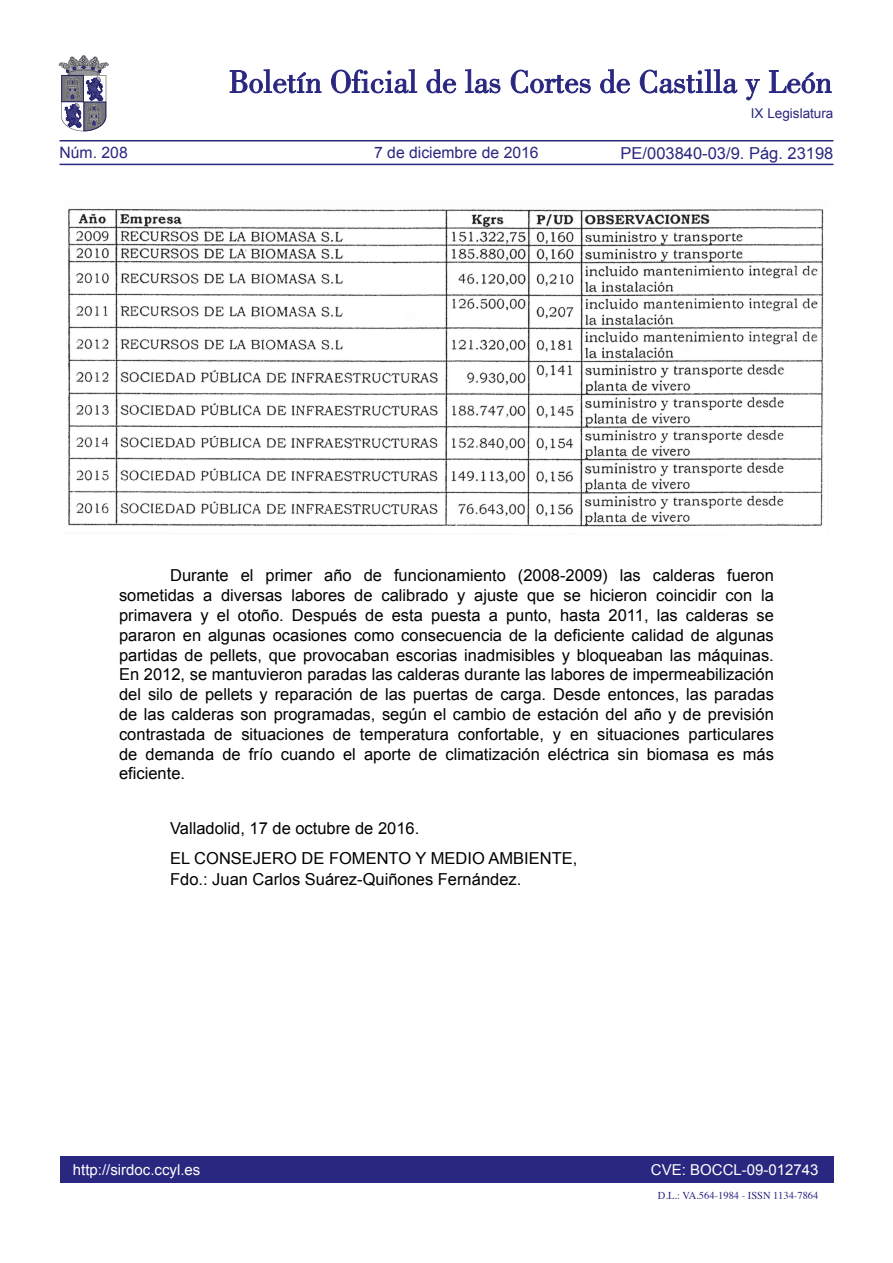
<style>
.page{position:relative;width:893px;height:1263px;background:#fff}
.page>*{position:absolute;margin:0;border:0;box-sizing:border-box;transform-origin:0 0}
.t1{font:16.5px/19.8px "Arial";color:#000;text-align:justify}
.t2{font:16.5px "Arial";color:#292780}
.t3{font:15.75px "Arial";color:#292780}
.t4{font:15px "Arial";color:#fff}
.t5{font:13.5px "Arial";color:#292780}
.t6{font:10.5px "Times";color:#292780}
</style>
<div class="page">
<div style="left:60px;top:1157px;width:773px;height:26px;background:#292780"></div>
<hr style="left:60px;top:164px;width:773px;height:1px;background:#292780">
<hr style="left:60px;top:140px;width:773px;height:1px;background:#292780">
<svg style="left:230px;top:69px;width:91px;height:24px"></svg>
<svg style="left:331px;top:69px;width:86px;height:24px"></svg>
<svg style="left:426px;top:69px;width:30px;height:24px"></svg>
<svg style="left:465px;top:69px;width:35px;height:24px"></svg>
<svg style="left:511px;top:70px;width:80px;height:23px"></svg>
<svg style="left:600px;top:69px;width:30px;height:24px"></svg>
<svg style="left:640px;top:69px;width:97px;height:24px"></svg>
<svg style="left:745px;top:79px;width:15px;height:21px"></svg>
<svg style="left:769px;top:70px;width:62px;height:23px"></svg>
<svg style="left:59px;top:55px;width:49px;height:76px"></svg>
<img style="left:68px;top:208px;width:756px;height:326px">
<p class="t3" style="left:60px;top:142px;width:70px">Núm. 208</p>
<p class="t3" style="left:374px;top:142px;width:166px">7 de diciembre de 2016</p>
<p class="t5" style="left:751px;top:105px;width:84px">IX Legislatura</p>
<p class="t2" style="left:621px;top:142px;width:214px">PE/003840-03/9. Pág. 23198</p>
<p class="t1" style="left:119px;top:566px;width:656px;text-indent:51px">Durante el primer año de funcionamiento (2008-2009) las calderas fueron sometidas a diversas labores de calibrado y ajuste que se hicieron coincidir con la primavera y el otoño. Después de esta puesta a punto, hasta 2011, las calderas se pararon en algunas ocasiones como consecuencia de la deficiente calidad de algunas partidas de pellets, que provocaban escorias inadmisibles y bloqueaban las máquinas.<br>En 2012, se mantuvieron paradas las calderas durante las labores de impermeabilización del silo de pellets y reparación de las puertas de carga. Desde entonces, las paradas de las calderas son programadas, según el cambio de estación del año y de previsión contrastada de situaciones de temperatura confortable, y en situaciones particulares de demanda de frío cuando el aporte de climatización eléctrica sin biomasa es más eficiente.</p>
<p class="t1" style="left:170px;top:814px;width:409px;line-height:29.5px">Valladolid, 17 de octubre de 2016.<br>EL CONSEJERO DE FOMENTO Y MEDIO AMBIENTE,</p>
<p class="t1" style="left:170px;top:869px;width:353px">Fdo.: Juan Carlos Suárez-Quiñones Fernández.</p>
<p class="t4" style="left:73px;top:1159px;width:129px">http://sirdoc.ccyl.es</p>
<p class="t4" style="left:651px;top:1159px;width:169px">CVE: BOCCL-09-012743</p>
<p class="t6" style="left:658px;top:1185px;width:162px">D.L.: VA.564-1984 - ISSN 1134-7864</p>
</div>
